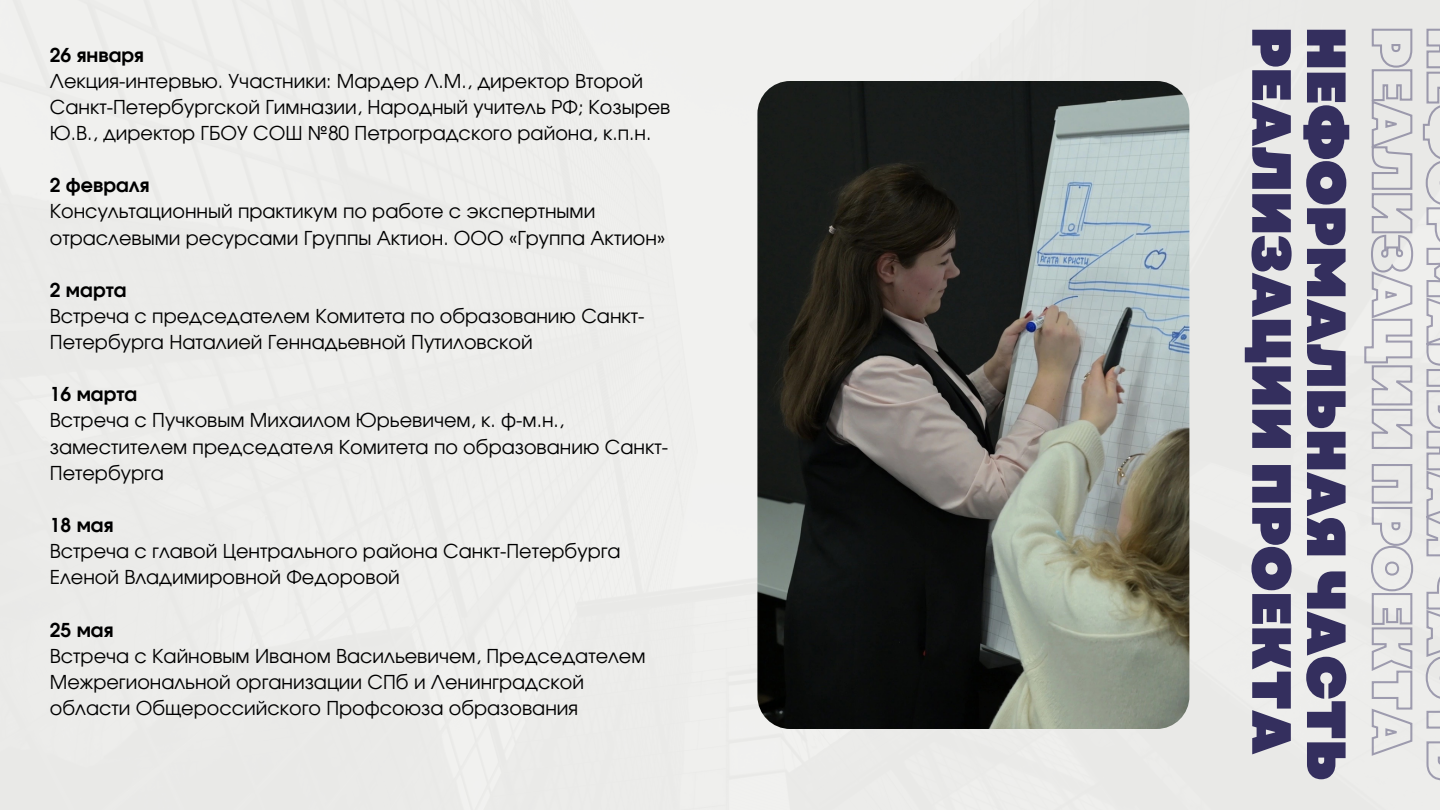
<style>
.page{position:relative;width:1440px;height:810px;background:#fff}
.page>*{position:absolute;margin:0;border:0;box-sizing:border-box;transform-origin:0 0}
.t1{font:900 55.1px "Garet";color:#342f5e}
.t2{font:19.2px/26.1px "Evolventa";color:#000}
.t3{font:700 19.2px "Evolventa";color:#000}
</style>
<div class="page">
<img style="left:757px;top:81px;width:432px;height:648px;border-radius:33px">
<svg style="left:1422px;top:28px;width:18px;height:754px;background:#dfdee0"></svg>
<svg style="left:1363px;top:28px;width:51px;height:729px;background:#dbdbdd"></svg>
<p class="t3" style="left:50px;top:46px;width:96px">26 января</p>
<p class="t2" style="left:50px;top:69px;width:622px">Лекция-интервью. Участники: Мардер Л.М., директор Второй<br>Санкт-Петербургской Гимназии, Народный учитель РФ; Козырев<br>Ю.В., директор ГБОУ СОШ №80 Петроградского района, к.п.н.</p>
<p class="t3" style="left:50px;top:177px;width:101px">2 февраля</p>
<p class="t2" style="left:50px;top:200px;width:617px">Консультационный практикум по работе с экспертными отраслевыми ресурсами Группы Актион. ООО «Группа Актион»</p>
<p class="t3" style="left:50px;top:281px;width:78px">2 марта</p>
<p class="t2" style="left:50px;top:304px;width:596px">Встреча с председателем Комитета по образованию Санкт-<br>Петербурга Наталией Геннадьевной Путиловской</p>
<p class="t3" style="left:50px;top:386px;width:89px">16 марта</p>
<p class="t2" style="left:50px;top:409px;width:620px">Встреча с Пучковым Михаилом Юрьевичем, к. ф-м.н., заместителем председателя Комитета по образованию Санкт-<br>Петербурга</p>
<p class="t3" style="left:50px;top:517px;width:65px">18 мая</p>
<p class="t2" style="left:50px;top:539px;width:572px">Встреча с главой Центрального района Санкт-Петербурга<br>Еленой Владимировной Федоровой</p>
<p class="t3" style="left:50px;top:621px;width:65px">25 мая</p>
<p class="t2" style="left:50px;top:644px;width:597px">Встреча с Кайновым Иваном Васильевичем, Председателем<br>Межрегиональной организации СПб и Ленинградской</p>
<p class="t2" style="left:50px;top:696px;width:530px">области Общероссийского Профсоюза образования</p>
<p class="t1" style="left:1311px;top:27px;width:729px;rotate:90deg">РЕАЛИЗАЦИИ ПРОЕКТА</p>
<p class="t1" style="left:1366px;top:27px;width:755px;rotate:90deg">НЕФОРМАЛЬНАЯ ЧАСТЬ</p>
</div>
